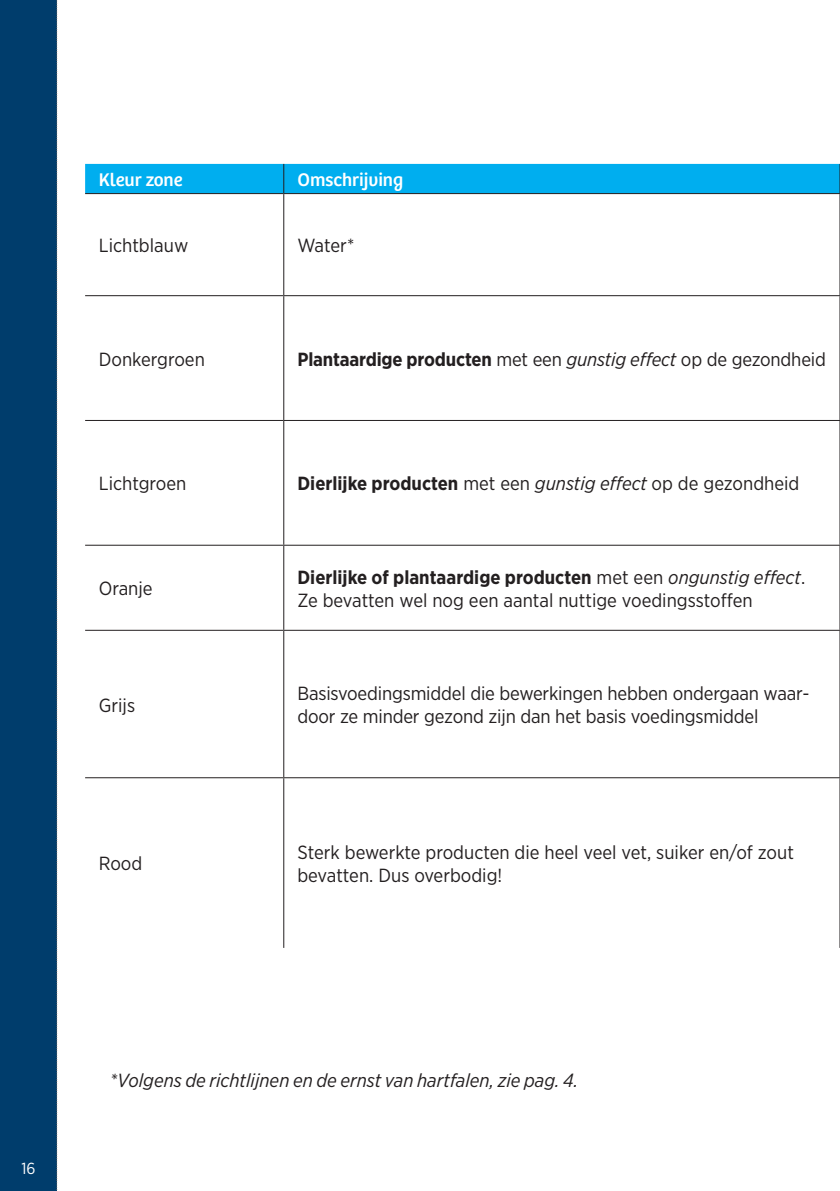
<style>
.page{position:relative;width:840px;height:1191px;background:#fff}
.page>*{position:absolute;margin:0;border:0;box-sizing:border-box;transform-origin:0 0}
.t1{font:19px/22.8px "Gotham Narrow";letter-spacing:-.005em;color:#231f20}
.t2{font:700 19px "Gotham Narrow";letter-spacing:-.01em;color:#231f20}
.t3{font:italic 19px "Gotham Narrow";color:#231f20}
.t4{font:19px "Bree";color:#fff}
.t5{font:16px "Gotham Narrow";color:#fff}
.s1{font-weight:400}
.s2{font-weight:400;font-style:italic}
.s3{font-weight:700}
.s4{font-style:italic}
</style>
<div class="page">
<div style="left:0;top:0;width:57px;height:1191px;background:#003d6c"></div>
<svg style="left:56px;top:0;width:2px;height:1190px"></svg>
<hr style="left:283px;top:194px;width:1px;height:101px;background:#231f20">
<div style="left:85px;top:164px;width:755px;height:30px;background:#00aeef"></div>
<hr style="left:839px;top:194px;width:1px;height:101px;background:#231f20">
<hr style="left:85px;top:295px;width:198px;height:1px;background:#231f20">
<hr style="left:283px;top:295px;width:556px;height:1px;background:#231f20">
<hr style="left:283px;top:296px;width:1px;height:124px;background:#231f20">
<hr style="left:839px;top:296px;width:1px;height:124px;background:#231f20">
<hr style="left:85px;top:420px;width:198px;height:1px;background:#231f20">
<hr style="left:283px;top:420px;width:556px;height:1px;background:#231f20">
<hr style="left:283px;top:421px;width:1px;height:124px;background:#231f20">
<hr style="left:839px;top:421px;width:1px;height:124px;background:#231f20">
<hr style="left:85px;top:545px;width:198px;height:1px;background:#231f20">
<hr style="left:283px;top:545px;width:556px;height:1px;background:#231f20">
<hr style="left:283px;top:546px;width:1px;height:84px;background:#231f20">
<hr style="left:839px;top:546px;width:1px;height:84px;background:#231f20">
<hr style="left:85px;top:630px;width:198px;height:1px;background:#231f20">
<hr style="left:283px;top:630px;width:556px;height:1px;background:#231f20">
<hr style="left:283px;top:631px;width:1px;height:146px;background:#231f20">
<hr style="left:839px;top:631px;width:1px;height:146px;background:#231f20">
<hr style="left:85px;top:777px;width:198px;height:1px;background:#231f20">
<hr style="left:283px;top:777px;width:556px;height:1px;background:#231f20">
<hr style="left:283px;top:778px;width:1px;height:170px;background:#231f20">
<hr style="left:839px;top:778px;width:1px;height:170px;background:#231f20">
<p class="t4" style="left:99px;top:168px;width:85px">Kleur zone</p>
<p class="t4" style="left:297px;top:168px;width:107px">Omschrijving</p>
<p class="t1" style="left:99px;top:234px;width:91px">Lichtblauw</p>
<p class="t1" style="left:297px;top:234px;width:58px">Water*</p>
<p class="t1" style="left:99px;top:347px;width:108px">Donkergroen</p>
<p class="t2" style="left:297px;top:347px;width:529px">Plantaardige producten <span class="s1">met een</span> <span class="s2">gunstig effect</span> <span class="s1">op de gezondheid</span></p>
<p class="t1" style="left:99px;top:472px;width:89px">Lichtgroen</p>
<p class="t1" style="left:297px;top:472px;width:503px"><span class="s3">Dierlijke producten</span> met een <span class="s4">gunstig effect</span> op de gezondheid</p>
<p class="t1" style="left:99px;top:577px;width:55px">Oranje</p>
<p class="t1" style="left:297px;top:565px;width:509px"><span class="s3">Dierlijke of plantaardige producten</span> met een <span class="s4">ongunstig effect</span>.<br>Ze bevatten wel nog een aantal nuttige voedingsstoffen</p>
<p class="t1" style="left:99px;top:693px;width:38px">Grijs</p>
<p class="t1" style="left:297px;top:682px;width:513px">Basisvoedingsmiddel die bewerkingen hebben ondergaan waar&shy;door ze minder gezond zijn dan het basis voedingsmiddel</p>
<p class="t1" style="left:99px;top:852px;width:45px">Rood</p>
<p class="t1" style="left:297px;top:840px;width:497px">Sterk bewerkte producten die heel veel vet, suiker en/of zout bevatten. Dus overbodig!</p>
<p class="t5" style="left:21px;top:1158px;width:16px">16</p>
<p class="t3" style="left:110px;top:1069px;width:469px">*Volgens de richtlijnen en de ernst van hartfalen, zie pag. 4.</p>
</div>
